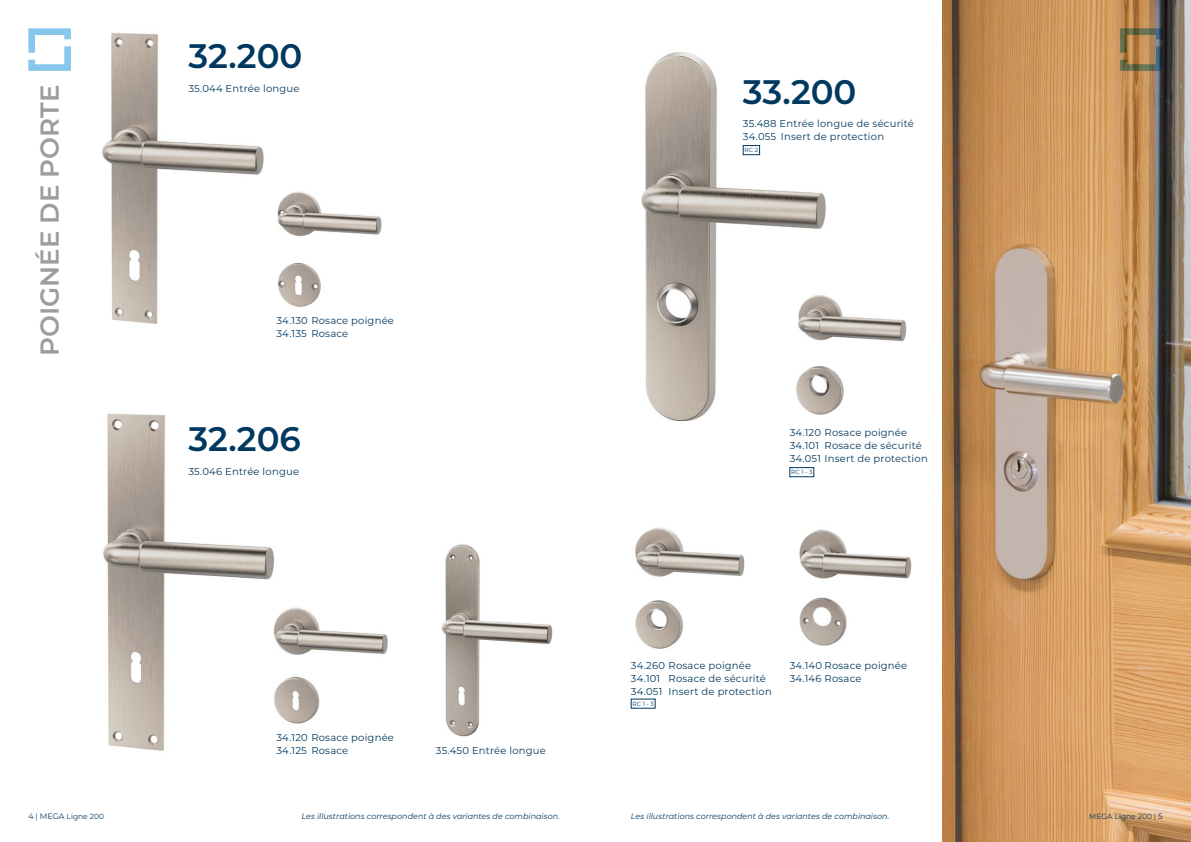
<style>
.page{position:relative;width:1191px;height:842px;background:#fff}
.page>*{position:absolute;margin:0;border:0;box-sizing:border-box;transform-origin:0 0}
.teaser_titel{font:600 34px "Montserrat";letter-spacing:-.005em;color:#003860}
.Abschnitt_links{font:600 26px "Montserrat";color:#9d9d9c}
.Produkt{font:10px "Montserrat";letter-spacing:.02em;color:#003860}
.t1{font:italic 8px "Montserrat";letter-spacing:.005em;color:#003860}
.t2{font:7.5px "Montserrat";color:#003860}
.box{font:6px "Montserrat";color:#003860}
.s1{font-size:8px}
</style>
<div class="page">
<svg style="left:28px;top:28px;width:43px;height:43px"></svg>
<img style="left:103px;top:413px;width:172px;height:338px">
<img style="left:102px;top:32px;width:162px;height:292px">
<img style="left:641px;top:52px;width:185px;height:370px">
<img style="left:790px;top:289px;width:117px;height:130px">
<img style="left:277px;top:191px;width:105px;height:116px">
<img style="left:441px;top:544px;width:112px;height:193px">
<img style="left:267px;top:606px;width:121px;height:122px">
<div style="left:743px;top:145px;width:17px;height:10px;border:1px solid #003860"></div>
<div style="left:789px;top:467px;width:25px;height:10px;border:1px solid #003860"></div>
<img style="left:635px;top:527px;width:110px;height:122px">
<img style="left:943px;top:0;width:248px;height:842px">
<svg style="left:1120px;top:28px;width:42px;height:43px;background:#897652"></svg>
<img style="left:799px;top:529px;width:113px;height:117px">
<p class="Abschnitt_links" style="left:31px;top:356px;width:272px;rotate:-90deg">POIGNÉE DE PORTE</p>
<p class="teaser_titel" style="left:189px;top:32px;width:115px">32.200</p>
<p class="Produkt" style="left:189px;top:81px;width:112px">35.044 Entrée longue</p>
<p class="Produkt" style="left:276px;top:314px;width:119px">34.130 Rosace poignée</p>
<p class="Produkt" style="left:276px;top:327px;width:73px">34.135 Rosace</p>
<p class="teaser_titel" style="left:189px;top:415px;width:114px">32.206</p>
<p class="Produkt" style="left:189px;top:464px;width:112px">35.046 Entrée longue</p>
<p class="Produkt" style="left:276px;top:731px;width:119px">34.120 Rosace poignée</p>
<p class="Produkt" style="left:276px;top:744px;width:73px">34.125 Rosace</p>
<p class="Produkt" style="left:436px;top:744px;width:111px">35.450 Entrée longue</p>
<p class="teaser_titel" style="left:743px;top:68px;width:115px">33.200</p>
<p class="Produkt" style="left:743px;top:117px;width:172px">35.488 Entrée longue de sécurité</p>
<p class="Produkt" style="left:743px;top:130px;width:143px">34.055 Insert de protection</p>
<p class="box" style="left:744px;top:146px;width:15px">RC 2</p>
<p class="Produkt" style="left:789px;top:426px;width:119px">34.120 Rosace poignée</p>
<p class="Produkt" style="left:789px;top:439px;width:134px">34.101 Rosace de sécurité</p>
<p class="Produkt" style="left:789px;top:452px;width:139px">34.051 Insert de protection</p>
<p class="box" style="left:791px;top:468px;width:23px">RC 1 - 3</p>
<p class="Produkt" style="left:631px;top:658px;width:122px">34.260 Rosace poignée</p>
<p class="Produkt" style="left:631px;top:671px;width:136px">34.101 Rosace de sécurité</p>
<p class="Produkt" style="left:631px;top:684px;width:142px">34.051 Insert de protection</p>
<p class="box" style="left:632px;top:699px;width:23px">RC 1 - 3</p>
<p class="Produkt" style="left:789px;top:658px;width:119px">34.140 Rosace poignée</p>
<p class="Produkt" style="left:789px;top:671px;width:73px">34.146 Rosace</p>
<p class="t2" style="left:28px;top:811px;width:77px"><span class="s1">4</span> | <span class="s1">MEGA</span> Ligne 200</p>
<p class="t1" style="left:301px;top:811px;width:260px">Les illustrations correspondent à des variantes de combinaison.</p>
<p class="t1" style="left:631px;top:811px;width:260px">Les illustrations correspondent à des variantes de combinaison.</p>
<p class="t2" style="left:1089px;top:811px;width:75px">MEGA Ligne 200 | <span class="s1">5</span></p>
</div>
